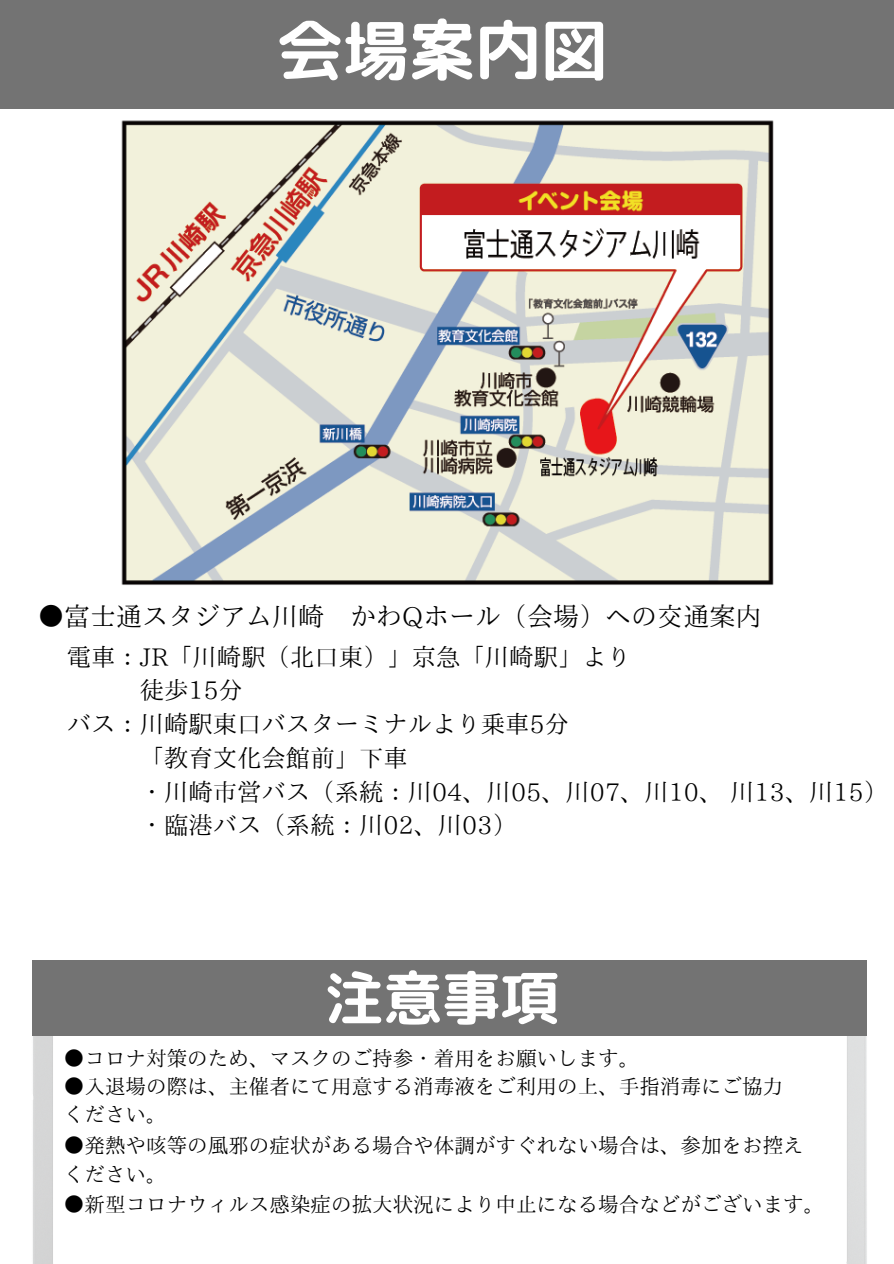
<style>
.page{position:relative;width:894px;height:1264px;background:#fff}
.page>*{position:absolute;margin:0;border:0;box-sizing:border-box;transform-origin:0 0}
.t1{font:66px "rounded mplus 1 p bold";color:#fff}
.t2{font:58.5px "rounded mplus 1 p bold";color:#fff}
.t3{font:25.95px "IP Aex Mincho";color:#000}
.t4{font:24.3px "IP Aex Mincho";color:#000}
.t5{font:20.55px "IP Aex Mincho";color:#000}
</style>
<div class="page">
<img style="left:104px;top:108px;width:686px;height:477px">
<div style="left:0;top:0;width:893px;height:108px;background:#737373"></div>
<div style="left:32px;top:960px;width:834px;height:75px;background:#737373"></div>
<p class="t1" style="left:277px;top:3px;width:332px">会場案内図</p>
<p class="t3" style="left:38px;top:603px;width:724px">●富士通スタジアム川崎 かわQホール（会場）への交通案内</p>
<p class="t4" style="left:67px;top:644px;width:565px">電車：JR「川崎駅（北口東）」京急「川崎駅」より</p>
<p class="t4" style="left:140px;top:678px;width:105px">徒歩15分</p>
<p class="t4" style="left:67px;top:711px;width:503px">バス：川崎駅東口バスターミナルより乗車5分</p>
<p class="t4" style="left:140px;top:745px;width:266px">「教育文化会館前」下車</p>
<p class="t4" style="left:140px;top:779px;width:749px">・川崎市営バス（系統：川04、川05、川07、川10、川13、川15）</p>
<p class="t4" style="left:140px;top:813px;width:378px">・臨港バス（系統：川02、川03）</p>
<p class="t2" style="left:325px;top:956px;width:236px">注意事項</p>
<p class="t5" style="left:64px;top:1047px;width:576px">●コロナ対策のため、マスクのご持参・着用をお願いします。</p>
<p class="t5" style="left:64px;top:1075px;width:717px">●入退場の際は、主催者にて用意する消毒液をご利用の上、手指消毒にご協力</p>
<p class="t5" style="left:64px;top:1103px;width:104px">ください。</p>
<p class="t5" style="left:64px;top:1135px;width:741px">●発熱や咳等の風邪の症状がある場合や体調がすぐれない場合は、参加をお控え</p>
<p class="t5" style="left:64px;top:1163px;width:104px">ください。</p>
<p class="t5" style="left:64px;top:1194px;width:761px">●新型コロナウィルス感染症の拡大状況により中止になる場合などがございます。</p>
</div>
